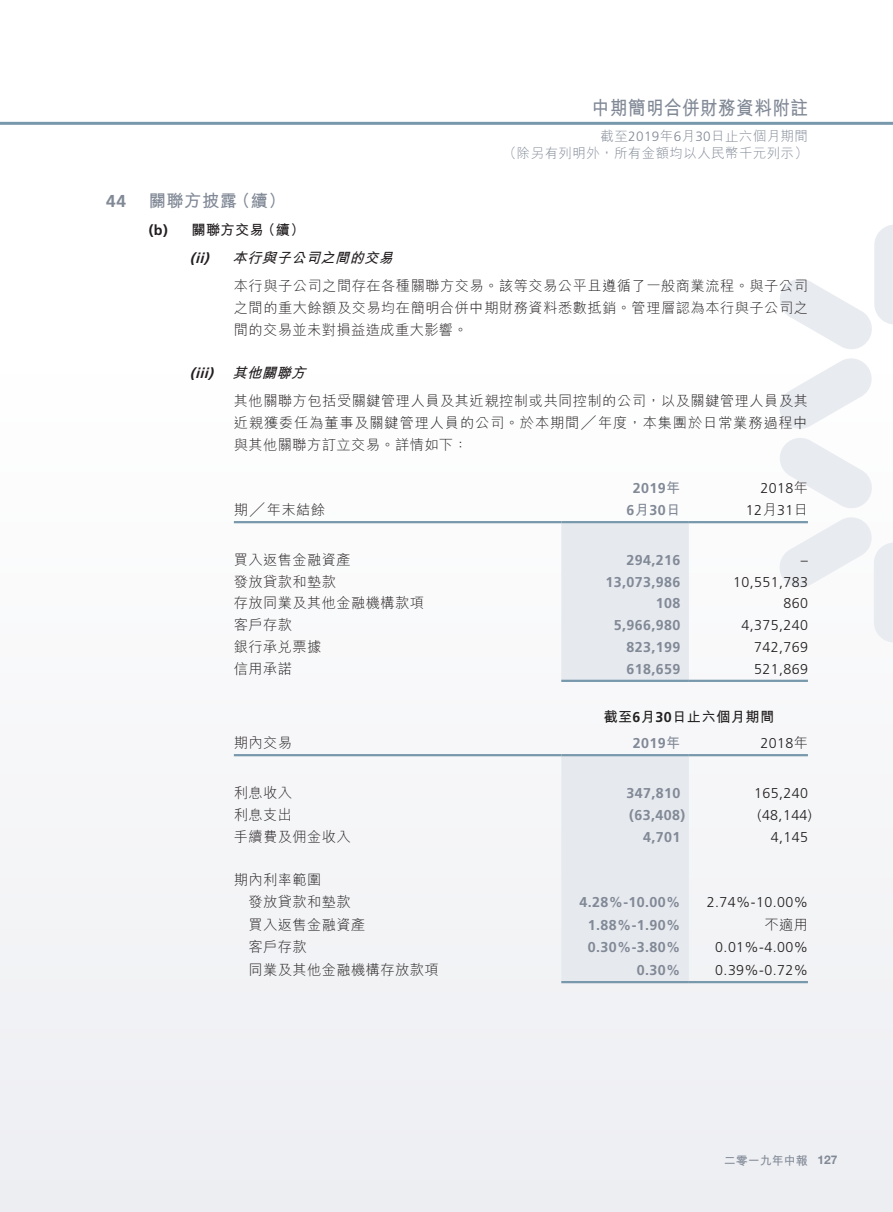
<style>
.page{position:relative;width:893px;height:1212px;background:#fff}
.page>*{position:absolute;margin:0;border:0;box-sizing:border-box;transform-origin:0 0}
.t1{font:700 19.5px "M Hei HK";letter-spacing:.03em;color:#818996;scale:.9 1}
.t2{font:700 17.25px "M Hei HK";letter-spacing:.03em;color:#818996}
.t3{font:700 17.25px "Frutiger LT Std";color:#818996}
.t4{font:300 14.25px/21.8px "M Hei HK";letter-spacing:.03em;color:#231f20;text-align:justify}
.t5{font:700 14.25px/21.8px "Frutiger LT Std";letter-spacing:.03em;color:#818996;text-align:center}
.t6{font:300 14.25px/21.8px "Frutiger LT Std";letter-spacing:.03em;color:#231f20;text-align:right}
.t7{font:700 14.25px "M Hei HK";letter-spacing:.03em;color:#231f20}
.t8{font:italic 700 14.25px "Frutiger LT Std";color:#231f20}
.t9{font:italic 700 14.25px "M Hei HK";color:#231f20}
.t10{font:300 13.5px/16.5px "M Hei HK";letter-spacing:.03em;color:#818996;text-align:right}
.t11{font:700 12px "M Hei HK";color:#818996}
.s1{font-family:"Frutiger LT Std"}
.s2{font-family:"M Hei HK"}
.s3{font-family:"Helvetica Neue LT Std"}
</style>
<div class="page">
<div style="left:0;top:374px;width:893px;height:838px;background:#f5f6f8"></div>
<svg style="left:777px;top:225px;width:116px;height:417px"></svg>
<hr style="left:0;top:122px;width:893px;height:3px;background:#7898ac">
<div style="left:561px;top:523px;width:128px;height:157px;background:#e6e9ee"></div>
<hr style="left:234px;top:521px;width:327px;height:2px;background:#7898ac">
<hr style="left:561px;top:521px;width:128px;height:2px;background:#7898ac">
<hr style="left:689px;top:521px;width:119px;height:2px;background:#7898ac">
<hr style="left:561px;top:680px;width:128px;height:2px;background:#7898ac">
<hr style="left:689px;top:680px;width:119px;height:2px;background:#7898ac">
<div style="left:561px;top:756px;width:128px;height:225px;background:#e6e9ee"></div>
<hr style="left:234px;top:754px;width:327px;height:2px;background:#7898ac">
<hr style="left:561px;top:754px;width:128px;height:2px;background:#7898ac">
<hr style="left:689px;top:754px;width:119px;height:2px;background:#7898ac">
<hr style="left:561px;top:981px;width:128px;height:2px;background:#7898ac">
<hr style="left:689px;top:981px;width:119px;height:2px;background:#7898ac">
<h1 class="t1" style="left:592px;top:94px;width:242px">中期簡明合併財務資料附註</h1>
<p class="t10" style="left:503px;top:128px;width:306px">截至<span class="s1">2019</span>年<span class="s1">6</span>月<span class="s1">30</span>日止六個月期間<br>（除另有列明外，所有金額均以人民幣千元列示）</p>
<p class="t3" style="left:106px;top:191px;width:21px">44</p>
<p class="t2" style="left:149px;top:188px;width:139px">關聯方披露（續）</p>
<p class="t7" style="left:149px;top:219px;width:157px"><span class="s1">(b)</span> 關聯方交易（續）</p>
<p class="t8" style="left:190px;top:250px;width:25px">(ii)</p>
<p class="t9" style="left:232px;top:247px;width:167px">本行與子公司之間的交易</p>
<p class="t4" style="left:234px;top:274px;width:576px">本行與子公司之間存在各種關聯方交易。該等交易公平且遵循了一般商業流程。與子公司之間的重大餘額及交易均在簡明合併中期財務資料悉數抵銷。管理層認為本行與子公司之間的交易並未對損益造成重大影響。</p>
<p class="t8" style="left:190px;top:365px;width:122px">(iii) <span class="s2">其他關聯方</span></p>
<p class="t4" style="left:234px;top:390px;width:576px">其他關聯方包括受關鍵管理人員及其近親控制或共同控制的公司，以及關鍵管理人員及其近親獲委任為董事及關鍵管理人員的公司。於本期間╱年度，本集團於日常業務過程中與其他關聯方訂立交易。詳情如下：</p>
<p class="t4" style="left:234px;top:498px;width:93px">期╱年末結餘</p>
<p class="t5" style="left:626px;top:478px;width:55px">2019<span class="s2">年<br></span>6<span class="s2">月</span>30<span class="s2">日</span></p>
<p class="t6" style="left:746px;top:478px;width:64px">2018<span class="s2">年<br></span>12<span class="s2">月</span>31<span class="s2">日</span></p>
<p class="t4" style="left:234px;top:548px;width:118px">買入返售金融資產</p>
<p class="t5" style="left:626px;top:549px;width:55px">294,216</p>
<p class="t6" style="left:801px;top:549px;width:9px">–</p>
<p class="t4" style="left:234px;top:570px;width:104px">發放貸款和墊款</p>
<p class="t5" style="left:605px;top:571px;width:76px">13,073,986</p>
<p class="t6" style="left:733px;top:571px;width:76px">10,551,783</p>
<p class="t4" style="left:234px;top:592px;width:192px">存放同業及其他金融機構款項</p>
<p class="t5" style="left:656px;top:593px;width:26px">108</p>
<p class="t6" style="left:783px;top:593px;width:26px">860</p>
<p class="t4" style="left:234px;top:613px;width:60px">客戶存款</p>
<p class="t5" style="left:614px;top:614px;width:68px">5,966,980</p>
<p class="t6" style="left:741px;top:615px;width:68px">4,375,240</p>
<p class="t4" style="left:234px;top:635px;width:89px">銀行承兌票據</p>
<p class="t5" style="left:626px;top:636px;width:55px">823,199</p>
<p class="t6" style="left:754px;top:636px;width:55px">742,769</p>
<p class="t4" style="left:234px;top:657px;width:60px">信用承諾</p>
<p class="t5" style="left:626px;top:658px;width:55px">618,659</p>
<p class="t6" style="left:754px;top:658px;width:55px">521,869</p>
<p class="t7" style="left:603px;top:706px;width:173px">截至<span class="s1">6</span>月<span class="s1">30</span>日止六個月期間</p>
<p class="t4" style="left:234px;top:731px;width:60px">期內交易</p>
<p class="t5" style="left:633px;top:732px;width:49px">2019<span class="s2">年</span></p>
<p class="t6" style="left:760px;top:732px;width:49px">2018<span class="s2">年</span></p>
<p class="t4" style="left:234px;top:781px;width:60px">利息收入</p>
<p class="t5" style="left:626px;top:782px;width:55px">347,810</p>
<p class="t6" style="left:754px;top:782px;width:55px">165,240</p>
<p class="t4" style="left:234px;top:803px;width:60px">利息支出</p>
<p class="t5" style="left:629px;top:804px;width:57px">(63,408)</p>
<p class="t6" style="left:758px;top:804px;width:56px">(48,144)</p>
<p class="t4" style="left:234px;top:825px;width:118px">手續費及佣金收入</p>
<p class="t5" style="left:643px;top:826px;width:39px">4,701</p>
<p class="t6" style="left:771px;top:826px;width:39px">4,145</p>
<p class="t4" style="left:249px;top:868px;width:104px;text-indent:-15px">期內利率範圍<br>發放貸款和墊款</p>
<p class="t5" style="left:579px;top:891px;width:103px">4.28%-10.00%</p>
<p class="t6" style="left:707px;top:891px;width:103px">2.74%-10.00%</p>
<p class="t4" style="left:249px;top:913px;width:118px">買入返售金融資產</p>
<p class="t5" style="left:588px;top:914px;width:94px">1.88%-1.90%</p>
<p class="t4" style="left:764px;top:913px;width:45px">不適用</p>
<p class="t4" style="left:249px;top:935px;width:60px">客戶存款</p>
<p class="t5" style="left:588px;top:936px;width:94px">0.30%-3.80%</p>
<p class="t6" style="left:715px;top:936px;width:94px">0.01%-4.00%</p>
<p class="t4" style="left:249px;top:958px;width:192px">同業及其他金融機構存放款項</p>
<p class="t5" style="left:637px;top:959px;width:45px">0.30%</p>
<p class="t6" style="left:715px;top:959px;width:94px">0.39%-0.72%</p>
<p class="t11" style="left:724px;top:1152px;width:115px">二零一九年中報 <span class="s3">127</span></p>
</div>
